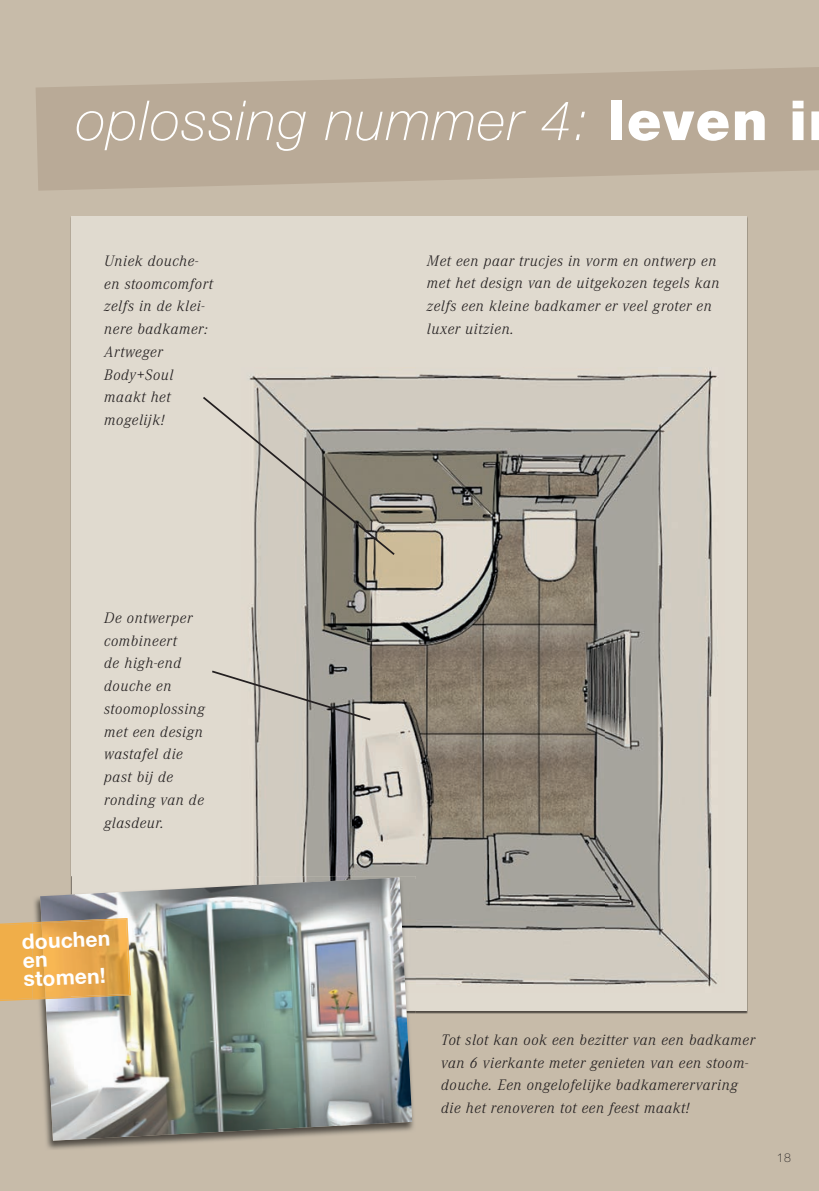
<style>
.page{position:relative;width:819px;height:1191px;background:#c7bba9}
.page>*{position:absolute;margin:0;border:0;box-sizing:border-box;transform-origin:0 0}
.t1{font:italic 100 55.12px "Helvetica Neue LT Std";letter-spacing:.03em;color:#fff}
.t2{font:700 21px/18.6px "Helvetica Neue LT Std";color:#fff}
.t3{font:italic 300 15.75px/22.8px "Corporate A";letter-spacing:.04em;color:#231f20}
.t4{font:100 12.25px "Helvetica Neue LT Std";color:#231f20}
.s1{font-weight:900;font-style:normal}
</style>
<div class="page">
<div style="left:72px;top:216px;width:675px;height:794px;background:#e0dacf"></div>
<img style="left:249px;top:374px;width:355px;height:505px">
<img style="left:604px;top:370px;width:115px;height:617px">
<img style="left:416px;top:879px;width:188px;height:106px">
<img style="left:34px;top:897px;width:382px;height:253px">
<img style="left:249px;top:876px;width:167px;height:116px">
<img style="left:40px;top:877px;width:372px;height:263px">
<svg style="left:203px;top:397px;width:191px;height:158px"></svg>
<svg style="left:212px;top:670px;width:158px;height:50px"></svg>
<img style="left:41px;top:918px;width:90px;height:81px">
<svg style="left:0;top:921px;width:46px;height:80px;background:#ecad4d"></svg>
<svg style="left:36px;top:67px;width:783px;height:124px;fill:#b9aa97"></svg>
<h1 class="t1" style="left:76px;top:89px;width:732px">oplossing nummer 4: <span class="s1">leven i</span></h1>
<p class="t3" style="left:104px;top:249px;width:110px">Uniek douche&shy;en stoomcomfort zelfs in de klei&shy;nere badkamer:<br>Artweger<br>Body+Soul maakt het mogelijk!</p>
<p class="t3" style="left:104px;top:606px;width:102px">De ontwerper combineert<br>de high-end douche en stoomoplossing met een design wastafel die past bij de ronding van de glasdeur.</p>
<h2 class="t2" style="left:22px;top:932px;width:90px;rotate:-2deg">douchen en stomen!</h2>
<p class="t3" style="left:427px;top:249px;width:294px">Met een paar trucjes in vorm en ontwerp en met het design van de uitgekozen tegels kan zelfs een kleine badkamer er veel groter en luxer uitzien.</p>
<p class="t3" style="left:441px;top:1028px;width:315px">Tot slot kan ook een bezitter van een badkamer van 6 vierkante meter genieten van een stoom&shy;douche. Een ongelofelijke badkamerervaring die het renoveren tot een feest maakt!</p>
<p class="t4" style="left:776px;top:1150px;width:16px">18</p>
</div>
